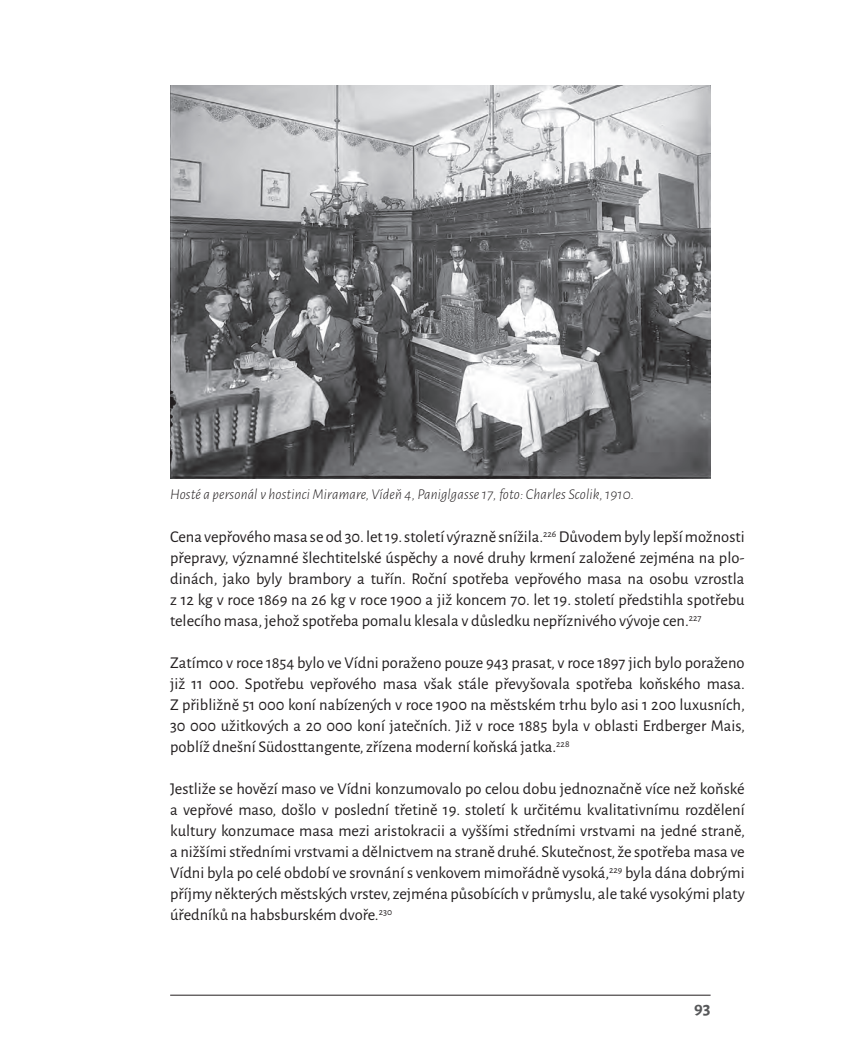
<style>
.page{position:relative;width:851px;height:1063px;background:#fff}
.page>*{position:absolute;margin:0;border:0;box-sizing:border-box;transform-origin:0 0}
.t1{font:700 18px "Alegreya Sans SC";color:#57585a}
.t2{font:16.5px/21px "Alegreya Sans";color:#231f20;text-align:justify}
.t3{font:italic 300 15px "Alegreya Sans";letter-spacing:.01em;color:#231f20}
</style>
<div class="page">
<hr style="left:170px;top:995px;width:540px;height:1px;background:#231f20">
<img style="left:170px;top:85px;width:540px;height:394px">
<p class="t3" style="left:170px;top:485px;width:465px">Hosté a personál v hostinci Miramare, Vídeň 4, Paniglgasse 17, foto: Charles Scolik, 1910.</p>
<p class="t2" style="left:170px;top:526px;width:576px">Cena vepřového masa se od 30. let 19. století výrazně snížila.<sup>226</sup> Důvodem byly lepší možnosti přepravy, významné šlechtitelské úspěchy a nové druhy krmení založené zejména na plo&shy;dinách, jako byly brambory a tuřín. Roční spotřeba vepřového masa na osobu vzrostla z 12 kg v roce 1869 na 26 kg v roce 1900 a již koncem 70. let 19. století předstihla spotřebu telecího masa, jehož spotřeba pomalu klesala v důsledku nepříznivého vývoje cen.<sup>227</sup></p>
<p class="t2" style="left:170px;top:652px;width:576px">Zatímco v roce 1854 bylo ve Vídni poraženo pouze 943 prasat, v roce 1897 jich bylo poraženo již 11 000. Spotřebu vepřového masa však stále převyšovala spotřeba koňského masa.<br>Z přibližně 51 000 koní nabízených v roce 1900 na městském trhu bylo asi 1 200 luxusních, 30 000 užitkových a 20 000 koní jatečních. Již v roce 1885 byla v oblasti Erdberger Mais, poblíž dnešní Südosttangente, zřízena moderní koňská jatka.<sup>228</sup></p>
<p class="t2" style="left:170px;top:778px;width:576px">Jestliže se hovězí maso ve Vídni konzumovalo po celou dobu jednoznačně více než koňské a vepřové maso, došlo v poslední třetině 19. století k určitému kvalitativnímu rozdělení kultury konzumace masa mezi aristokracii a vyššími středními vrstvami na jedné straně, a nižšími středními vrstvami a dělnictvem na straně druhé. Skutečnost, že spotřeba masa ve Vídni byla po celé období ve srovnání s venkovem mimořádně vysoká,<sup>229</sup> byla dána dobrými příjmy některých městských vrstev, zejména působících v průmyslu, ale také vysokými platy úředníků na habsburském dvoře.<sup>230</sup></p>
<p class="t1" style="left:694px;top:995px;width:18px">93</p>
</div>
